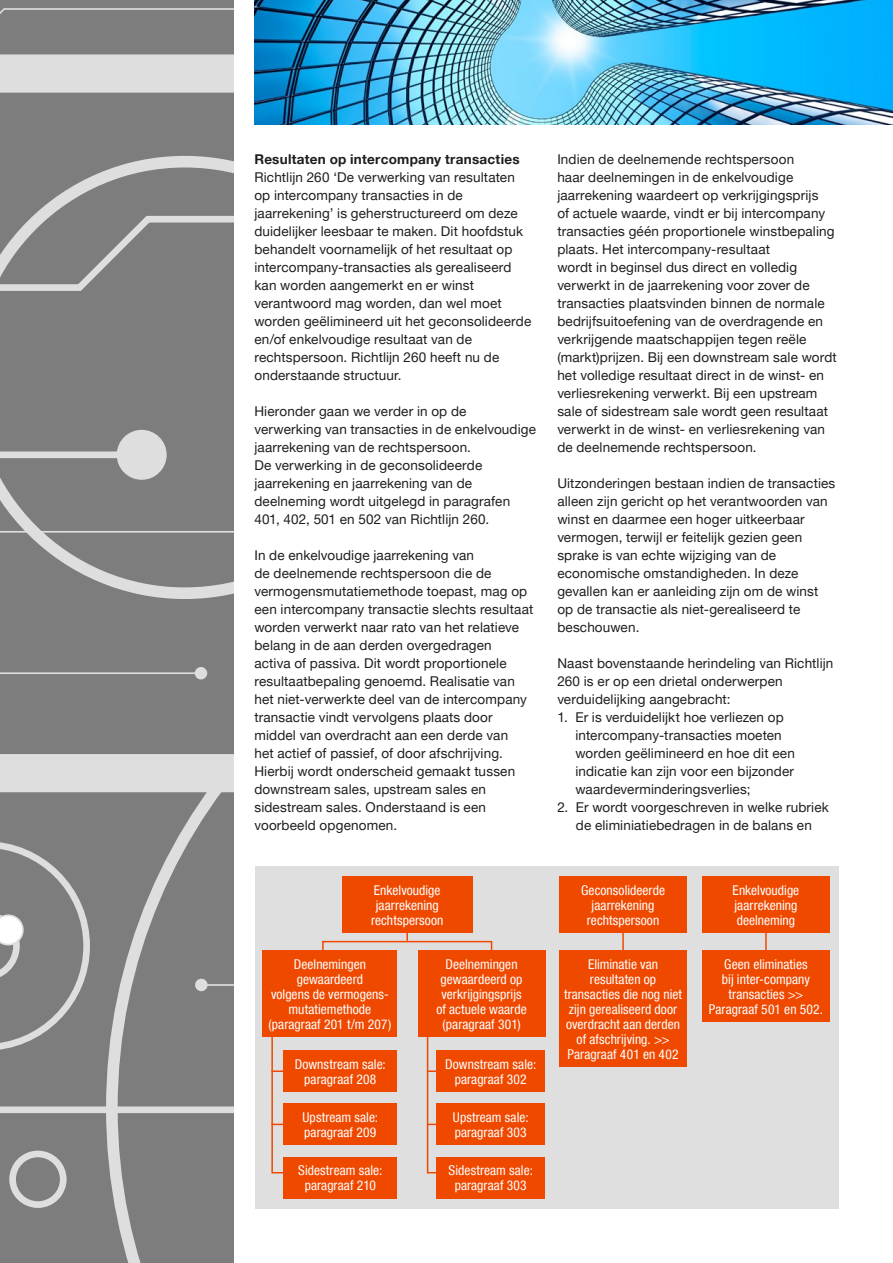
<style>
.page{position:relative;width:893px;height:1263px;background:#fff}
.page>*{position:absolute;margin:0;border:0;box-sizing:border-box;transform-origin:0 0}
.t1{font:13.5px/18px "Helvetica Neue LT Pro";letter-spacing:.01em;color:#1d1d1b}
.t2{font:condensed 13.5px/15px "Helvetica Neue LT Com";letter-spacing:.005em;color:#fff;text-align:center}
.t3{font:700 13.5px "Helvetica Neue LT Pro";letter-spacing:.02em;color:#1d1d1b}
</style>
<div class="page">
<div style="left:255px;top:866px;width:584px;height:343px;background:#dfdfdf"></div>
<svg style="left:0;top:0;width:233px;height:1167px;background:#888"></svg>
<div style="left:0;top:397px;width:233px;height:136px;background:#7d7d7d"></div>
<svg style="left:0;top:7px;width:233px;height:106px;background:#a1a1a1"></svg>
<svg style="left:0;top:213px;width:233px;height:81px;background:#898989"></svg>
<div style="left:0;top:1167px;width:233px;height:96px;background:#7d7d7d"></div>
<svg style="left:0;top:900px;width:233px;height:216px;background:#888"></svg>
<hr style="left:0;top:672px;width:201px;height:2px;background:#dedede">
<div style="left:195px;top:667px;width:12px;height:12px;background:#dedede;border-radius:50%"></div>
<div style="left:0;top:451px;width:143px;height:7px;background:#dedede"></div>
<div style="left:117px;top:430px;width:50px;height:50px;background:#dedede;border-radius:50%"></div>
<svg style="left:0;top:841px;width:90px;height:209px;background:#8c8c8c"></svg>
<div style="left:9px;top:1150px;width:58px;height:58px;border:7px solid #dedede;border-radius:50%"></div>
<div style="left:283px;top:1050px;width:114px;height:42px;background:#ef4900"></div>
<div style="left:283px;top:1103px;width:114px;height:42px;background:#ef4900"></div>
<div style="left:283px;top:1157px;width:114px;height:41px;background:#ef4900"></div>
<div style="left:436px;top:1050px;width:109px;height:42px;background:#ef4900"></div>
<div style="left:436px;top:1103px;width:109px;height:42px;background:#ef4900"></div>
<div style="left:436px;top:1157px;width:109px;height:41px;background:#ef4900"></div>
<svg style="left:426px;top:1037px;width:10px;height:137px"></svg>
<svg style="left:271px;top:1037px;width:12px;height:137px"></svg>
<div style="left:342px;top:876px;width:130px;height:57px;background:#ef4900"></div>
<div style="left:263px;top:950px;width:134px;height:87px;background:#ef4900"></div>
<div style="left:418px;top:950px;width:127px;height:87px;background:#ef4900"></div>
<div style="left:559px;top:950px;width:128px;height:117px;background:#ef4900"></div>
<div style="left:702px;top:950px;width:128px;height:72px;background:#ef4900"></div>
<div style="left:559px;top:876px;width:128px;height:57px;background:#ef4900"></div>
<div style="left:702px;top:876px;width:128px;height:57px;background:#ef4900"></div>
<svg style="left:322px;top:931px;width:171px;height:19px"></svg>
<svg style="left:622px;top:933px;width:2px;height:17px"></svg>
<svg style="left:765px;top:933px;width:2px;height:17px"></svg>
<img style="left:254px;top:0;width:639px;height:124px">
<p class="t3" style="left:254px;top:151px;width:267px">Resultaten op intercompany transacties</p>
<p class="t1" style="left:254px;top:168px;width:278px">Richtlijn 260 ‘De verwerking van resultaten op intercompany transacties in de jaarrekening’ is geherstructureerd om deze duidelijker leesbaar te maken. Dit hoofdstuk behandelt voornamelijk of het resultaat op intercompany-transacties als gerealiseerd kan worden aangemerkt en er winst verantwoord mag worden, dan wel moet worden geëlimineerd uit het geconsolideerde en/of enkelvoudige resultaat van de rechtspersoon. Richtlijn 260 heeft nu de onderstaande structuur.</p>
<p class="t1" style="left:254px;top:402px;width:283px">Hieronder gaan we verder in op de verwerking van transacties in de enkelvoudige jaarrekening van de rechtspersoon.<br>De verwerking in de geconsolideerde jaarrekening en jaarrekening van de deelneming wordt uitgelegd in paragrafen 401, 402, 501 en 502 van Richtlijn 260.</p>
<p class="t1" style="left:254px;top:546px;width:280px">In de enkelvoudige jaarrekening van<br>de deelnemende rechtspersoon die de vermogensmutatiemethode toepast, mag op een intercompany transactie slechts resultaat worden verwerkt naar rato van het relatieve belang in de aan derden overgedragen<br>activa of passiva. Dit wordt proportionele resultaatbepaling genoemd. Realisatie van het niet-verwerkte deel van de intercompany transactie vindt vervolgens plaats door middel van overdracht aan een derde van<br>het actief of passief, of door afschrijving.<br>Hierbij wordt onderscheid gemaakt tussen downstream sales, upstream sales en sidestream sales. Onderstaand is een voorbeeld opgenomen.</p>
<p class="t1" style="left:557px;top:150px;width:281px">Indien de deelnemende rechtspersoon<br>haar deelnemingen in de enkelvoudige jaarrekening waardeert op verkrijgingsprijs<br>of actuele waarde, vindt er bij intercompany transacties géén proportionele winstbepaling plaats. Het intercompany-resultaat<br>wordt in beginsel dus direct en volledig verwerkt in de jaarrekening voor zover de transacties plaatsvinden binnen de normale bedrijfsuitoefening van de overdragende en verkrijgende maatschappijen tegen reële (markt)prijzen. Bij een downstream sale wordt het volledige resultaat direct in de winst- en verliesrekening verwerkt. Bij een upstream sale of sidestream sale wordt geen resultaat verwerkt in de winst- en verliesrekening van de deelnemende rechtspersoon.</p>
<p class="t1" style="left:557px;top:474px;width:280px">Uitzonderingen bestaan indien de transacties alleen zijn gericht op het verantwoorden van winst en daarmee een hoger uitkeerbaar vermogen, terwijl er feitelijk gezien geen sprake is van echte wijziging van de economische omstandigheden. In deze gevallen kan er aanleiding zijn om de winst op de transactie als niet-gerealiseerd te beschouwen.</p>
<p class="t1" style="left:557px;top:654px;width:278px">Naast bovenstaande herindeling van Richtlijn<br>260 is er op een drietal onderwerpen verduidelijking aangebracht:</p>
<p class="t1" style="left:575px;top:708px;width:221px;text-indent:-18px">1. Er is verduidelijkt hoe verliezen op intercompany-transacties moeten worden geëlimineerd en hoe dit een indicatie kan zijn voor een bijzonder waardeverminderingsverlies;</p>
<p class="t1" style="left:557px;top:798px;width:273px;text-align:center">2. Er wordt voorgeschreven in welke rubriek de eliminiatiebedragen in de balans en</p>
<p class="t2" style="left:581px;top:882px;width:85px">Geconsolideerde jaarrekening rechtspersoon</p>
<p class="t2" style="left:733px;top:882px;width:68px;text-align:left">Enkelvoudige jaarrekening deelneming</p>
<p class="t2" style="left:371px;top:882px;width:74px">Enkelvoudige jaarrekening rechtspersoon</p>
<p class="t2" style="left:268px;top:956px;width:124px">Deelnemingen gewaardeerd<br>volgens de vermogens&shy;mutatiemethode (paragraaf 201 t/m 207)</p>
<p class="t2" style="left:436px;top:956px;width:92px">Deelnemingen gewaardeerd op verkrijgingsprijs of actuele waarde (paragraaf 301)</p>
<p class="t2" style="left:564px;top:956px;width:120px">Eliminatie van resultaten op transacties die nog niet zijn gerealiseerd door overdracht aan derden of afschrijving. &gt;&gt;<br>Paragraaf 401 en 402</p>
<p class="t2" style="left:709px;top:956px;width:116px">Geen eliminaties<br>bij inter-company transacties &gt;&gt;<br>Paragraaf 501 en 502.</p>
<p class="t2" style="left:295px;top:1056px;width:93px">Downstream sale: paragraaf 208</p>
<p class="t2" style="left:302px;top:1109px;width:77px;text-align:left">Upstream sale: paragraaf 209</p>
<p class="t2" style="left:298px;top:1162px;width:86px">Sidestream sale: paragraaf 210</p>
<p class="t2" style="left:445px;top:1056px;width:93px">Downstream sale: paragraaf 302</p>
<p class="t2" style="left:453px;top:1109px;width:77px;text-align:left">Upstream sale: paragraaf 303</p>
<p class="t2" style="left:449px;top:1162px;width:86px">Sidestream sale: paragraaf 303</p>
</div>
